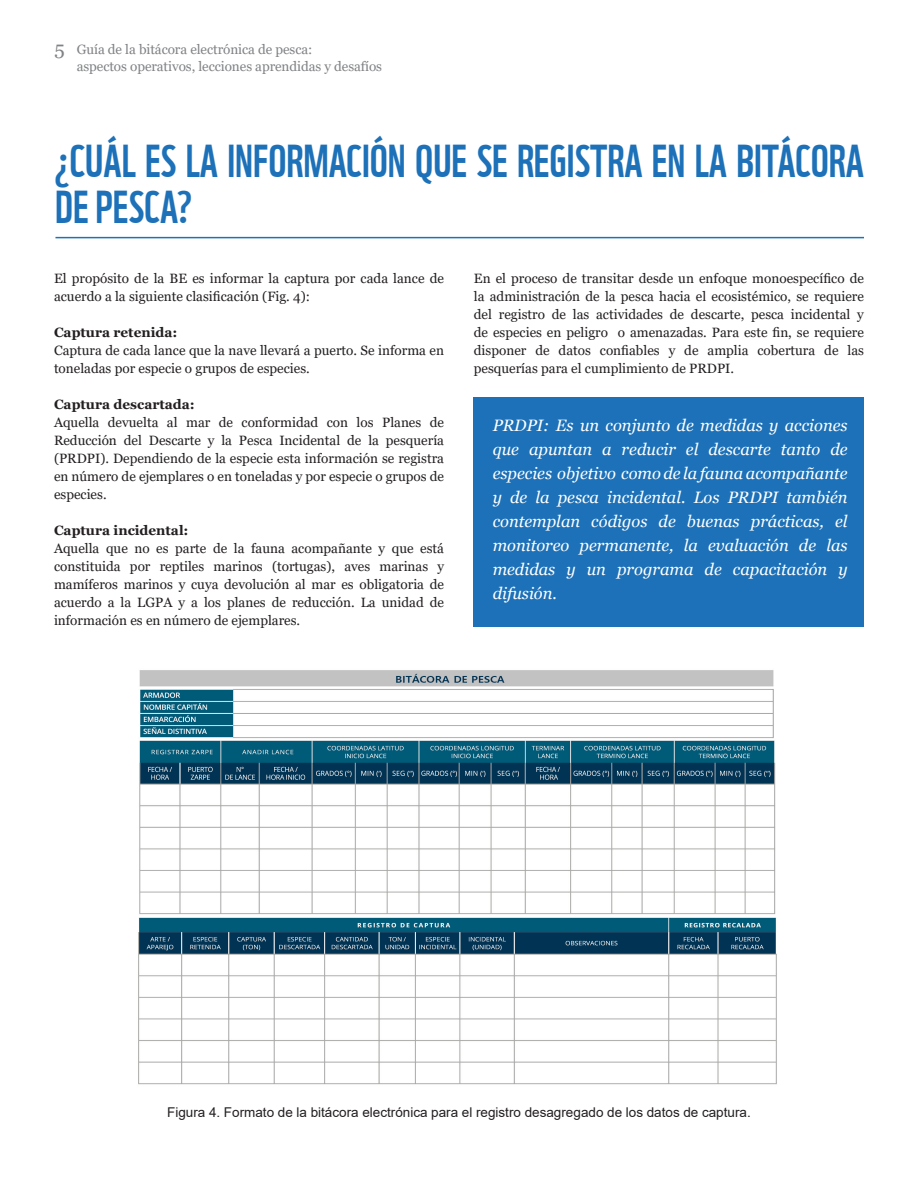
<style>
.page{position:relative;width:918px;height:1188px;background:#fff}
.page>*{position:absolute;margin:0;border:0;box-sizing:border-box;transform-origin:0 0}
.Subhead{font:45px/46.5px "WWF";color:#1d71b8}
.t1{font:italic 16.5px/24px "Georgia";color:#fff;text-align:justify}
.t2{font:13.5px/18px "Georgia";color:#231f20;text-align:justify}
.t3{font:13.5px/16.2px "Georgia";letter-spacing:-.005em;color:#808285}
.t4{font:13.5px "Arial";color:#231f20}
.t5{font:700 13.5px "Georgia";color:#231f20}
.s1{font-size:19.5px}
</style>
<div class="page">
<div style="left:474px;top:398px;width:390px;height:229px;background:#1d71b8"></div>
<img style="left:138px;top:670px;width:639px;height:415px">
<hr style="left:55px;top:237px;width:809px;height:1px;background:#1d71b8">
<p class="t3" style="left:77px;top:42px;width:307px;text-indent:-22px"><span class="s1">5</span> Guía de la bitácora electrónica de pesca:<br>aspectos operativos, lecciones aprendidas y desafíos</p>
<p class="Subhead" style="left:55px;top:133px;width:810px">¿CUÁL ES LA INFORMACIÓN QUE SE REGISTRA EN LA BITÁCORA<br>DE PESCA?</p>
<p class="t2" style="left:54px;top:270px;width:392px">El propósito de la BE es informar la captura por cada lance de acuerdo a la siguiente clasificación (Fig. 4):</p>
<p class="t5" style="left:54px;top:324px;width:125px">Captura retenida:</p>
<p class="t2" style="left:54px;top:342px;width:392px">Captura de cada lance que la nave llevará a puerto. Se informa en toneladas por especie o grupos de especies.</p>
<p class="t5" style="left:54px;top:396px;width:142px">Captura descartada:</p>
<p class="t2" style="left:54px;top:414px;width:392px">Aquella devuelta al mar de conformidad con los Planes de Reducción del Descarte y la Pesca Incidental de la pesquería (PRDPI). Dependiendo de la especie esta información se registra en número de ejemplares o en toneladas y por especie o grupos de especies.</p>
<p class="t5" style="left:54px;top:522px;width:136px">Captura incidental:</p>
<p class="t2" style="left:54px;top:540px;width:392px">Aquella que no es parte de la fauna acompañante y que está constituida por reptiles marinos (tortugas), aves marinas y mamíferos marinos y cuya devolución al mar es obligatoria de acuerdo a la LGPA y a los planes de reducción. La unidad de información es en número de ejemplares.</p>
<p class="t2" style="left:474px;top:270px;width:392px">En el proceso de transitar desde un enfoque monoespecífico de la administración de la pesca hacia el ecosistémico, se requiere del registro de las actividades de descarte, pesca incidental y de especies en peligro o amenazadas. Para este fin, se requiere disponer de datos confiables y de amplia cobertura de las pesquerías para el cumplimiento de PRDPI.</p>
<p class="t1" style="left:493px;top:413px;width:356px">PRDPI: Es un conjunto de medidas y acciones que apuntan a reducir el descarte tanto de especies objetivo como de la fauna acompañante y de la pesca incidental. Los PRDPI también contemplan códigos de buenas prácticas, el monitoreo permanente, la evaluación de las medidas y un programa de capacitación y difusión.</p>
<p class="t4" style="left:167px;top:1103px;width:585px">Figura 4. Formato de la bitácora electrónica para el registro desagregado de los datos de captura.</p>
</div>
